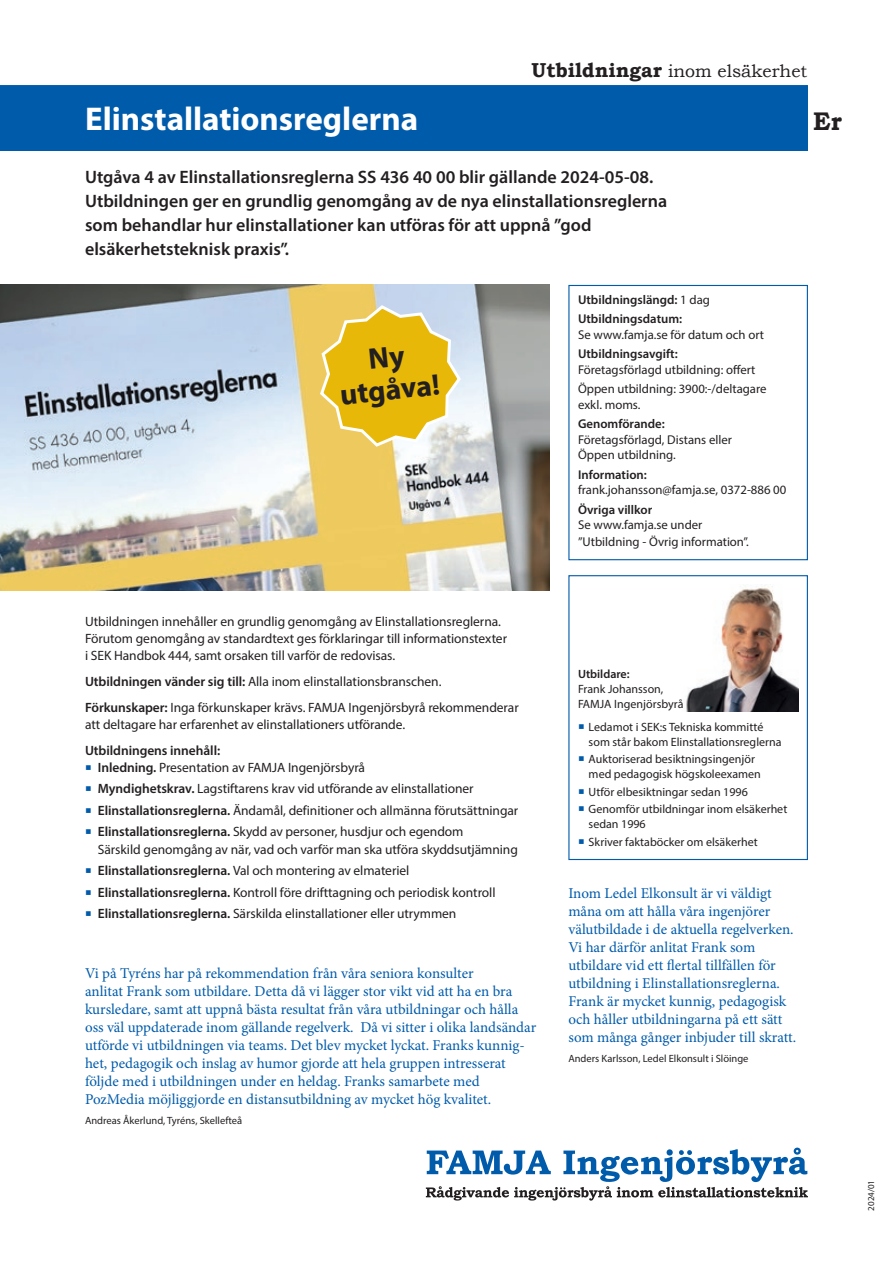
<style>
.page{position:relative;width:893px;height:1263px;background:#fff}
.page>*{position:absolute;margin:0;border:0;box-sizing:border-box;transform-origin:0 0}
.t1{font:700 33px "Myriad Pro";color:#fff}
.t2{font:700 29.85px/32.8px "Myriad Pro";color:#231f20;text-align:center}
.t3{font:700 25.5px "Bookman Old Style";color:#231f20;scale:.95 1}
.t4{font:600 18px/24px "Myriad Pro";color:#231f20}
.t5{font:17.7px "Bookman Old Style";color:#231f20}
.t6{font:15px/18px "Minion Pro";color:#015bab}
.t7{font:13.5px/17.2px "Myriad Pro";letter-spacing:-.005em;color:#231f20}
.t8{font:600 13.5px "Myriad Pro";letter-spacing:-.005em;color:#231f20}
.t9{font:12.75px/19.2px "Myriad Pro";color:#231f20}
.t10{font:600 12.75px/19.2px "Myriad Pro";color:#231f20}
.t11{font:12px/15px "Myriad Pro";color:#231f20}
.t12{font:600 12px "Myriad Pro";color:#231f20}
.t13{font:10.5px "Myriad Pro";color:#231f20}
.t14{font:9px "Myriad Pro";color:#231f20}
.s1{font-weight:700;font-size:20.1px}
.s2{font-weight:400}
.s3{font-weight:600}
.s4{color:#015bab}
</style>
<div class="page">
<img style="left:686px;top:586px;width:112px;height:126px">
<div style="left:568px;top:575px;width:240px;height:285px;border:1px solid #015bab"></div>
<div style="left:568px;top:285px;width:240px;height:275px;border:1px solid #015bab"></div>
<svg style="left:426px;top:1147px;width:382px;height:53px"></svg>
<div style="left:0;top:85px;width:808px;height:66px;background:#015bab"></div>
<img style="left:0;top:285px;width:550px;height:306px">
<svg style="left:318px;top:303px;width:145px;height:145px;background:#e7c64e"></svg>
<h3 class="t5" style="left:531px;top:59px;width:277px"><span class="s1">Utbildningar</span> inom elsäkerhet</h3>
<h1 class="t1" style="left:85px;top:98px;width:335px">Elinstallationsreglerna</h1>
<p class="t4" style="left:85px;top:164px;width:584px">Utgåva 4 av Elinstallationsreglerna SS 436 40 00 blir gällande 2024-05-08.<br>Utbildningen ger en grundlig genomgång av de nya elinstallationsreglerna som behandlar hur elinstallationer kan utföras för att uppnå ”god elsäkerhetsteknisk praxis”.</p>
<h2 class="t2" style="left:335px;top:345px;width:102px;rotate:-6deg">Ny utgåva!</h2>
<p class="t10" style="left:578px;top:290px;width:133px">Utbildningslängd: <span class="s2">1 dag<br></span>Utbildningsdatum:</p>
<p class="t9" style="left:578px;top:325px;width:188px">Se www.famja.se för datum och ort</p>
<p class="t10" style="left:578px;top:344px;width:101px">Utbildningsavgift:</p>
<p class="t9" style="left:578px;top:360px;width:190px">Företagsförlagd utbildning: offert<br>Öppen utbildning: 3900:-/deltagare</p>
<p class="t9" style="left:578px;top:395px;width:64px">exkl. moms.</p>
<p class="t10" style="left:578px;top:414px;width:88px">Genomförande:</p>
<p class="t9" style="left:578px;top:431px;width:155px;line-height:15.8px">Företagsförlagd, Distans eller<br>Öppen utbildning.</p>
<p class="t10" style="left:578px;top:464px;width:70px">Information:</p>
<p class="t9" style="left:578px;top:480px;width:210px">frank.johansson@famja.se, 0372-886 00</p>
<p class="t10" style="left:578px;top:499px;width:76px">Övriga villkor</p>
<p class="t9" style="left:578px;top:516px;width:172px;line-height:16.5px">Se www.famja.se under ”Utbildning - Övrig information”.</p>
<h3 class="t3" style="left:813px;top:103px;width:32px">Er</h3>
<p class="t7" style="left:85px;top:612px;width:424px">Utbildningen innehåller en grundlig genomgång av Elinstallationsreglerna.<br>Förutom genomgång av standardtext ges förklaringar till informationstexter i SEK Handbok 444, samt orsaken till varför de redovisas.</p>
<p class="t7" style="left:85px;top:668px;width:435px;line-height:25.8px"><span class="s3">Utbildningen vänder sig till:</span> Alla inom elinstallationsbranschen.<br><span class="s3">Förkunskaper:</span> Inga förkunskaper krävs. FAMJA Ingenjörsbyrå rekommenderar</p>
<p class="t7" style="left:85px;top:715px;width:322px">att deltagare har erfarenhet av elinstallationers utförande.</p>
<p class="t8" style="left:85px;top:741px;width:137px">Utbildningens innehåll:</p>
<p class="t7" style="left:85px;top:758px;width:282px"><span class="s4">○</span> <span class="s3">Inledning.</span> Presentation av FAMJA Ingenjörsbyrå</p>
<p class="t7" style="left:85px;top:780px;width:390px"><span class="s4">○</span> <span class="s3">Myndighetskrav.</span> Lagstiftarens krav vid utförande av elinstallationer</p>
<p class="t7" style="left:85px;top:801px;width:435px"><span class="s4">○</span> <span class="s3">Elinstallationsreglerna.</span> Ändamål, definitioner och allmänna förutsättningar</p>
<p class="t7" style="left:98px;top:823px;width:422px;text-indent:-13px"><span class="s4">○</span> <span class="s3">Elinstallationsreglerna.</span> Skydd av personer, husdjur och egendom<br>Särskild genomgång av när, vad och varför man ska utföra skyddsutjämning</p>
<p class="t7" style="left:85px;top:862px;width:326px"><span class="s4">○</span> <span class="s3">Elinstallationsreglerna.</span> Val och montering av elmateriel</p>
<p class="t7" style="left:85px;top:883px;width:412px"><span class="s4">○</span> <span class="s3">Elinstallationsreglerna.</span> Kontroll före drifttagning och periodisk kontroll</p>
<p class="t7" style="left:85px;top:905px;width:373px"><span class="s4">○</span> <span class="s3">Elinstallationsreglerna.</span> Särskilda elinstallationer eller utrymmen</p>
<p class="t6" style="left:85px;top:964px;width:453px">Vi på Tyréns har på rekommendation från våra seniora konsulter<br>anlitat Frank som utbildare. Detta då vi lägger stor vikt vid att ha en bra kursledare, samt att uppnå bästa resultat från våra utbildningar och hålla oss väl uppdaterade inom gällande regelverk. Då vi sitter i olika landsändar utförde vi utbildningen via teams. Det blev mycket lyckat. Franks kunnig&shy;het, pedagogik och inslag av humor gjorde att hela gruppen intresserat följde med i utbildningen under en heldag. Franks samarbete med PozMedia möjliggjorde en distansutbildning av mycket hög kvalitet.</p>
<p class="t13" style="left:85px;top:1113px;width:159px">Andreas Åkerlund, Tyréns, Skellefteå</p>
<p class="t12" style="left:578px;top:666px;width:53px">Utbildare:</p>
<p class="t11" style="left:578px;top:681px;width:107px">Frank Johansson,<br>FAMJA Ingenjörsbyrå</p>
<p class="t11" style="left:589px;top:720px;width:194px;text-indent:-11px"><span class="s4">○</span> Ledamot i SEK:s Tekniska kommitté som står bakom Elinstallationsreglerna</p>
<p class="t11" style="left:589px;top:752px;width:174px;text-indent:-11px"><span class="s4">○</span> Auktoriserad besiktningsingenjör med pedagogisk högskoleexamen</p>
<p class="t11" style="left:578px;top:784px;width:171px"><span class="s4">○</span> Utför elbesiktningar sedan 1996</p>
<p class="t11" style="left:589px;top:801px;width:200px;text-indent:-11px"><span class="s4">○</span> Genomför utbildningar inom elsäkerhet sedan 1996</p>
<p class="t11" style="left:578px;top:835px;width:181px"><span class="s4">○</span> Skriver faktaböcker om elsäkerhet</p>
<p class="t6" style="left:568px;top:884px;width:229px">Inom Ledel Elkonsult är vi väldigt måna om att hålla våra ingenjörer välutbildade i de aktuella regelverken.<br>Vi har därför anlitat Frank som utbildare vid ett flertal tillfällen för utbildning i Elinstallationsreglerna.<br>Frank är mycket kunnig, pedagogisk och håller utbildningarna på ett sätt som många gånger inbjuder till skratt.</p>
<p class="t13" style="left:568px;top:1052px;width:182px">Anders Karlsson, Ledel Elkonsult i Slöinge</p>
<p class="t14" style="left:866px;top:1211px;width:32px;rotate:-90deg">2024/01</p>
</div>
